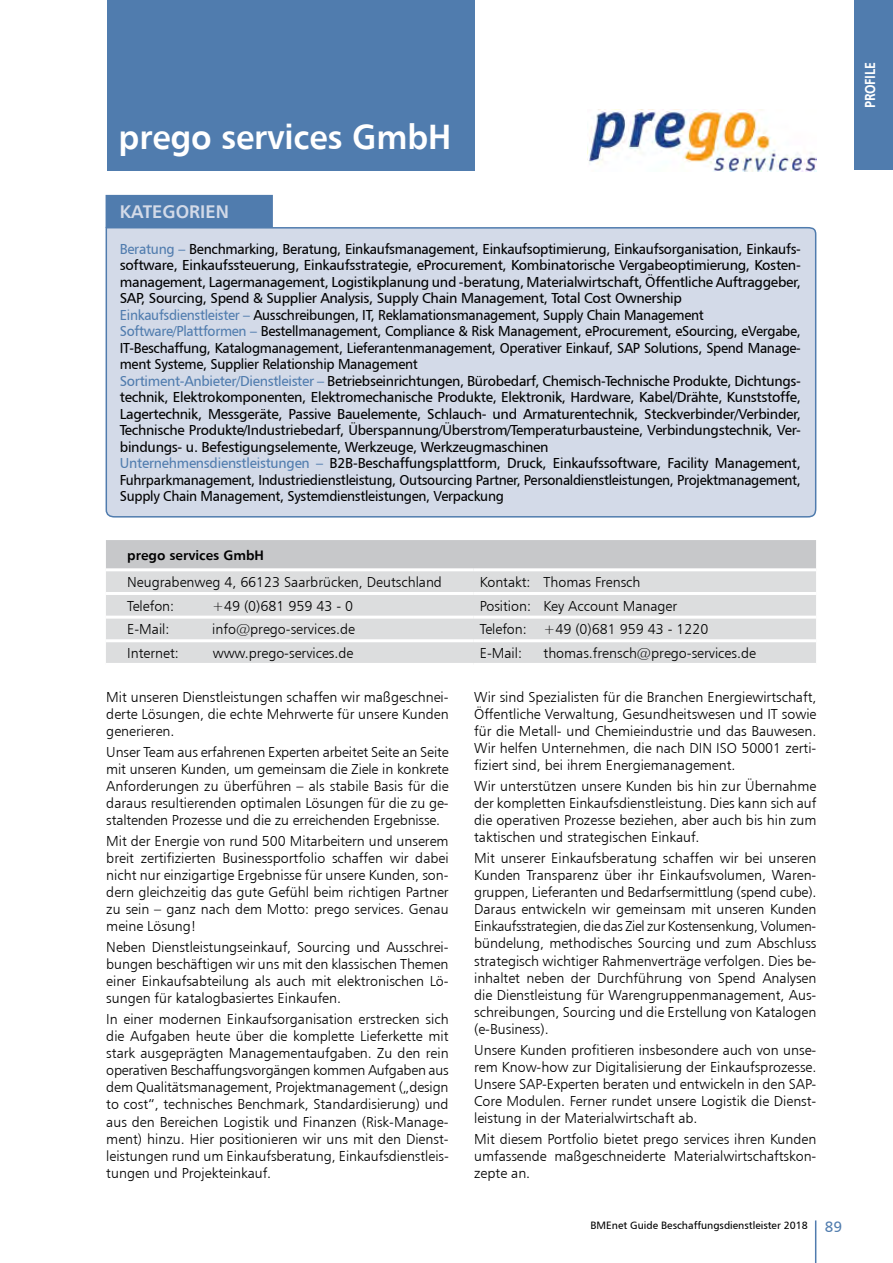
<style>
.page{position:relative;width:893px;height:1263px;background:#fff}
.page>*{position:absolute;margin:0;border:0;box-sizing:border-box;transform-origin:0 0}
.t1{font:700 34.5px "PI Frutiger";letter-spacing:-.005em;color:#fff;scale:.96 1}
.t2{font:700 18px "PI Frutiger";color:#d3dae8}
.t3{font:700 15px "PI Frutiger Condensed";letter-spacing:-.01em;color:#fff}
.t4{font:300 14.25px/17.1px "PI Frutiger";color:#000;text-align:justify}
.t5{font:14.25px/16.5px "PI Frutiger";letter-spacing:-.02em;color:#000}
.t6{font:700 13.5px "PI Frutiger";color:#000}
.t7{font:10.5px "PI Frutiger";color:#000}
.s1{color:#507cae}
.s2{font-size:15px;color:#507cae}
</style>
<div class="page">
<hr style="left:815px;top:1220px;width:1px;height:43px;background:#507cae">
<div style="left:855px;top:0;width:38px;height:170px;background:#507cae"></div>
<img style="left:587px;top:110px;width:229px;height:62px">
<div style="left:107px;top:0;width:368px;height:170px;background:#507cae"></div>
<div style="left:106px;top:540px;width:710px;height:28px;background:#c7c8ca"></div>
<div style="left:106px;top:571px;width:710px;height:92px;background:#dcddde"></div>
<hr style="left:106px;top:592px;width:368px;height:3px;background:#fff">
<hr style="left:474px;top:592px;width:342px;height:3px;background:#fff">
<hr style="left:106px;top:616px;width:368px;height:3px;background:#fff">
<hr style="left:474px;top:616px;width:342px;height:3px;background:#fff">
<hr style="left:106px;top:639px;width:368px;height:3px;background:#fff">
<hr style="left:474px;top:639px;width:342px;height:3px;background:#fff">
<div style="left:105px;top:226px;width:712px;height:292px;background:#d3dae8"></div>
<div style="left:106px;top:196px;width:166px;height:31px;background:#507cae"></div>
<div style="left:106px;top:195px;width:167px;height:33px;border:2px solid #507cae"></div>
<h1 class="t1" style="left:119px;top:115px;width:348px">prego services GmbH</h1>
<p class="t2" style="left:120px;top:201px;width:111px">KATEGORIEN</p>
<p class="t5" style="left:120px;top:240px;width:683px"><span class="s1">Beratung –</span> Benchmarking, Beratung, Einkaufsmanagement, Einkaufsoptimierung, Einkaufsorganisation, Einkaufs&shy;software, Einkaufssteuerung, Einkaufsstrategie, eProcurement, Kombinatorische Vergabeoptimierung, Kosten&shy;management, Lagermanagement, Logistikplanung und -beratung, Materialwirtschaft, Öffentliche Auftraggeber, SAP, Sourcing, Spend &amp; Supplier Analysis, Supply Chain Management, Total Cost Ownership <span class="s1">Einkaufsdienstleister –</span> Ausschreibungen, IT, Reklamationsmanagement, Supply Chain Management <span class="s1">Software/Plattformen –</span> Bestellmanagement, Compliance &amp; Risk Management, eProcurement, eSourcing, eVergabe, IT-Beschaffung, Katalogmanagement, Lieferantenmanagement, Operativer Einkauf, SAP Solutions, Spend Manage&shy;ment Systeme, Supplier Relationship Management<br><span class="s1">Sortiment-Anbieter/Dienstleister –</span> Betriebseinrichtungen, Bürobedarf, Chemisch-Technische Produkte, Dichtungs&shy;technik, Elektrokomponenten, Elektromechanische Produkte, Elektronik, Hardware, Kabel/Drähte, Kunststoffe, Lagertechnik, Messgeräte, Passive Bauelemente, Schlauch- und Armaturentechnik, Steckverbinder/Verbinder, Technische Produkte/Industriebedarf, Überspannung/Überstrom/Temperaturbausteine, Verbindungstechnik, Ver&shy;bindungs- u. Befestigungselemente, Werkzeuge, Werkzeugmaschinen<br><span class="s1">Unternehmensdienstleistungen –</span> B2B-Beschaffungsplattform, Druck, Einkaufssoftware, Facility Management, Fuhrparkmanagement, Industriedienstleistung, Outsourcing Partner, Personaldienstleistungen, Projektmanagement, Supply Chain Management, Systemdienstleistungen, Verpackung</p>
<p class="t6" style="left:127px;top:547px;width:138px">prego services GmbH</p>
<p class="t4" style="left:127px;top:573px;width:316px">Neugrabenweg 4, 66123 Saarbrücken, Deutschland</p>
<p class="t4" style="left:480px;top:573px;width:162px">Kontakt: Thomas Frensch</p>
<p class="t4" style="left:127px;top:597px;width:49px">Telefon:</p>
<p class="t4" style="left:212px;top:597px;width:142px">+49 (0)681 959 43 - 0</p>
<p class="t4" style="left:480px;top:597px;width:199px">Position: Key Account Manager</p>
<p class="t4" style="left:127px;top:621px;width:44px">E-Mail:</p>
<p class="t4" style="left:212px;top:621px;width:144px">info@prego-services.de</p>
<p class="t4" style="left:480px;top:621px;width:230px">Telefon: +49 (0)681 959 43 - 1220</p>
<p class="t4" style="left:127px;top:644px;width:53px">Internet:</p>
<p class="t4" style="left:213px;top:644px;width:142px">www.prego-services.de</p>
<p class="t4" style="left:480px;top:644px;width:44px">E-Mail:</p>
<p class="t4" style="left:544px;top:644px;width:214px">thomas.frensch@prego-services.de</p>
<p class="t4" style="left:106px;top:688px;width:344px">Mit unseren Dienstleistungen schaffen wir maßgeschnei&shy;derte Lösungen, die echte Mehrwerte für unsere Kunden generieren.</p>
<p class="t4" style="left:106px;top:743px;width:344px">Unser Team aus erfahrenen Experten arbeitet Seite an Seite mit unseren Kunden, um gemeinsam die Ziele in konkrete Anforderungen zu überführen – als stabile Basis für die daraus resultierenden optimalen Lösungen für die zu ge&shy;staltenden Prozesse und die zu erreichenden Ergebnisse.</p>
<p class="t4" style="left:106px;top:832px;width:344px">Mit der Energie von rund 500 Mitarbeitern und unserem breit zertifizierten Businessportfolio schaffen wir dabei nicht nur einzigartige Ergebnisse für unsere Kunden, son&shy;dern gleichzeitig das gute Gefühl beim richtigen Partner zu sein – ganz nach dem Motto: prego services. Genau meine Lösung!</p>
<p class="t4" style="left:106px;top:938px;width:344px">Neben Dienstleistungseinkauf, Sourcing und Ausschrei&shy;bungen beschäftigen wir uns mit den klassischen Themen einer Einkaufsabteilung als auch mit elektronischen Lö&shy;sungen für katalogbasiertes Einkaufen.</p>
<p class="t4" style="left:106px;top:1010px;width:344px">In einer modernen Einkaufsorganisation erstrecken sich die Aufgaben heute über die komplette Lieferkette mit stark ausgeprägten Managementaufgaben. Zu den rein operativen Beschaffungsvorgängen kommen Aufgaben aus dem Qualitätsmanagement, Projektmanagement („design to cost“, technisches Benchmark, Standardisierung) und aus den Bereichen Logistik und Finanzen (Risk-Manage&shy;ment) hinzu. Hier positionieren wir uns mit den Dienst&shy;leistungen rund um Einkaufsberatung, Einkaufsdienstleis&shy;tungen und Projekteinkauf.</p>
<p class="t4" style="left:474px;top:688px;width:344px">Wir sind Spezialisten für die Branchen Energiewirtschaft, Öffentliche Verwaltung, Gesundheitswesen und IT sowie für die Metall- und Chemieindustrie und das Bauwesen.<br>Wir helfen Unternehmen, die nach DIN ISO 50001 zerti&shy;fiziert sind, bei ihrem Energiemanagement.</p>
<p class="t4" style="left:474px;top:777px;width:344px">Wir unterstützen unsere Kunden bis hin zur Übernahme der kompletten Einkaufsdienstleistung. Dies kann sich auf die operativen Prozesse beziehen, aber auch bis hin zum taktischen und strategischen Einkauf.</p>
<p class="t4" style="left:474px;top:849px;width:344px">Mit unserer Einkaufsberatung schaffen wir bei unseren Kunden Transparenz über ihr Einkaufsvolumen, Waren&shy;gruppen, Lieferanten und Bedarfsermittlung (spend cube).<br>Daraus entwickeln wir gemeinsam mit unseren Kunden Einkaufsstrategien, die das Ziel zur Kostensenkung, Volumen&shy;bündelung, methodisches Sourcing und zum Abschluss strategisch wichtiger Rahmenverträge verfolgen. Dies be&shy;inhaltet neben der Durchführung von Spend Analysen die Dienstleistung für Warengruppenmanagement, Aus&shy;schreibungen, Sourcing und die Erstellung von Katalogen (e-Business).</p>
<p class="t4" style="left:474px;top:1041px;width:344px">Unsere Kunden profitieren insbesondere auch von unse&shy;rem Know-how zur Digitalisierung der Einkaufsprozesse.<br>Unsere SAP-Experten beraten und entwickeln in den SAP-Core Modulen. Ferner rundet unsere Logistik die Dienst&shy;leistung in der Materialwirtschaft ab.</p>
<p class="t4" style="left:474px;top:1130px;width:344px">Mit diesem Portfolio bietet prego services ihren Kunden umfassende maßgeschneiderte Materialwirtschaftskon&shy;zepte an.</p>
<p class="t7" style="left:591px;top:1219px;width:253px">BMEnet Guide Beschaffungsdienstleister 2018 <span class="s2">89</span></p>
<p class="t3" style="left:861px;top:108px;width:48px;rotate:-90deg">PROFILE</p>
</div>
